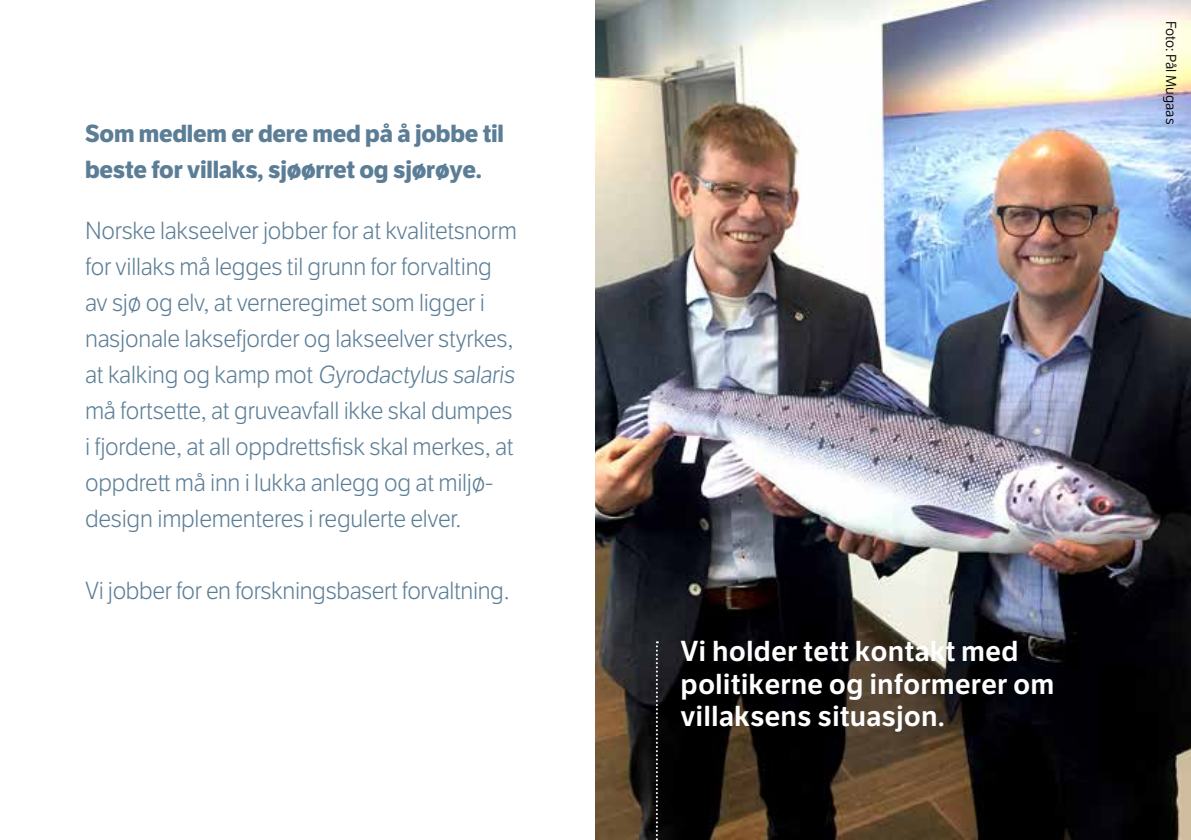
<style>
.page{position:relative;width:1191px;height:840px;background:#fff}
.page>*{position:absolute;margin:0;border:0;box-sizing:border-box;transform-origin:0 0}
.t1{font:600 28px/32.2px "LFT Etica";color:#fff}
.t2{font:300 24px/36px "LFT Etica";letter-spacing:-.01em;color:#5b7e96}
.t3{font:700 24px/36px "LFT Etica";letter-spacing:-.01em;color:#5b7e96}
.t4{font:14px "LFT Etica";color:#000}
</style>
<div class="page">
<img style="left:595px;top:0;width:596px;height:839px">
<svg style="left:656px;top:641px;width:2px;height:199px"></svg>
<p class="t3" style="left:85px;top:116px;width:420px">Som medlem er dere med på å jobbe til beste for villaks, sjøørret og sjørøye.</p>
<p class="t2" style="left:85px;top:213px;width:434px">Norske lakseelver jobber for at kvalitetsnorm for villaks må legges til grunn for forvalting av sjø og elv, at verneregimet som ligger i nasjonale laksefjorder og lakseelver styrkes, at kalking og kamp mot Gyrodactylus salaris må fortsette, at gruveavfall ikke skal dumpes i fjordene, at all oppdrettsfisk skal merkes, at oppdrett må inn i lukka anlegg og at miljø&shy;design implementeres i regulerte elver.</p>
<p class="t2" style="left:85px;top:573px;width:426px">Vi jobber for en forskningsbasert forvaltning.</p>
<p class="t4" style="left:1179px;top:21px;width:105px;rotate:90deg">Foto: Pål Mugaas</p>
<p class="t1" style="left:680px;top:635px;width:375px">Vi holder tett kontakt med politikerne og informerer om villaksens situasjon.</p>
</div>
